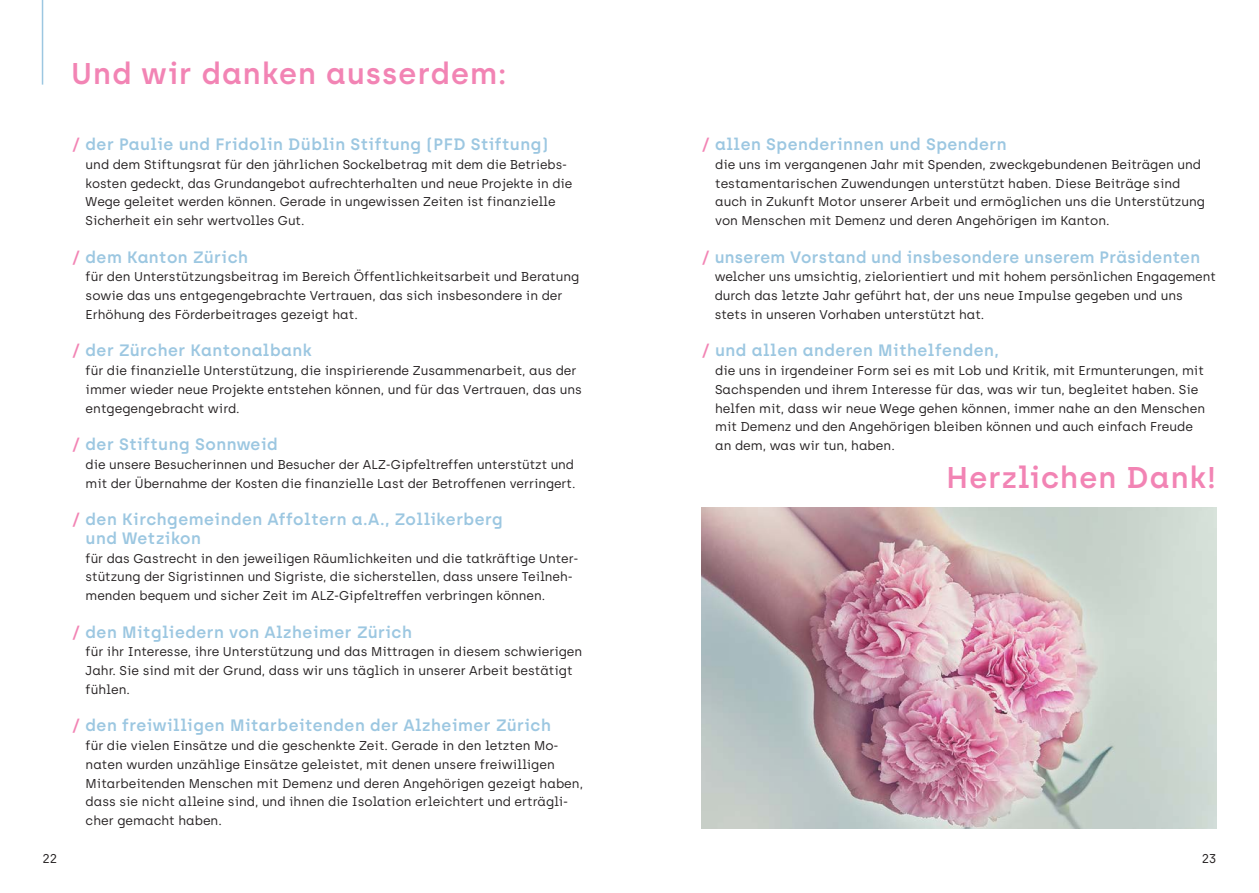
<style>
.page{position:relative;width:1259px;height:893px;background:#fff}
.page>*{position:absolute;margin:0;border:0;box-sizing:border-box;transform-origin:0 0}
.Lead{font:600 30px "Archia";letter-spacing:.04em;color:#f284b4}
.Bullets{font:600 30px "Archia";letter-spacing:.04em;color:#f284b4}
.Bullets-2{font:600 16.5px/18.8px "Archia";letter-spacing:.03em;color:#9cc7e1}
.Bullets-3{font:12.75px/18.8px "Archia";color:#231f20}
.s1{color:#f284b4}
</style>
<div class="page">
<hr style="left:42px;top:0;width:1px;height:85px;background:#9cc7e1">
<img style="left:702px;top:507px;width:514px;height:321px">
<p class="Lead" style="left:71px;top:56px;width:437px">Und wir danken ausserdem:</p>
<p class="Bullets-2" style="left:72px;top:135px;width:477px"><span class="s1">/</span> der Paulie und Fridolin Düblin Stiftung (PFD Stiftung)</p>
<p class="Bullets-3" style="left:86px;top:155px;width:488px">und dem Stiftungsrat für den jährlichen Sockelbetrag mit dem die Betriebs&shy;kosten gedeckt, das Grundangebot aufrechterhalten und neue Projekte in die Wege geleitet werden können. Gerade in ungewissen Zeiten ist finanzielle Sicherheit ein sehr wertvolles Gut.</p>
<p class="Bullets-2" style="left:72px;top:247px;width:177px"><span class="s1">/</span> dem Kanton Zürich</p>
<p class="Bullets-3" style="left:86px;top:267px;width:495px">für den Unterstützungsbeitrag im Bereich Öffentlichkeitsarbeit und Beratung sowie das uns entgegengebrachte Vertrauen, das sich insbesondere in der<br>Erhöhung des Förderbeitrages gezeigt hat.</p>
<p class="Bullets-2" style="left:72px;top:341px;width:241px"><span class="s1">/</span> der Zürcher Kantonalbank</p>
<p class="Bullets-3" style="left:86px;top:361px;width:498px">für die finanzielle Unterstützung, die inspirierende Zusammenarbeit, aus der immer wieder neue Projekte entstehen können, und für das Vertrauen, das uns entgegengebracht wird.</p>
<p class="Bullets-2" style="left:72px;top:435px;width:207px"><span class="s1">/</span> der Stiftung Sonnweid</p>
<p class="Bullets-3" style="left:86px;top:455px;width:491px">die unsere Besucherinnen und Besucher der ALZ-Gipfeltreffen unterstützt und mit der Übernahme der Kosten die finanzielle Last der Betroffenen verringert.</p>
<p class="Bullets-2" style="left:86px;top:510px;width:418px;text-indent:-13px"><span class="s1">/</span> den Kirchgemeinden Affoltern a.A., Zollikerberg und Wetzikon</p>
<p class="Bullets-3" style="left:86px;top:549px;width:494px">für das Gastrecht in den jeweiligen Räumlichkeiten und die tatkräftige Unter&shy;stützung der Sigristinnen und Sigriste, die sicherstellen, dass unsere Teilneh&shy;menden bequem und sicher Zeit im ALZ-Gipfeltreffen verbringen können.</p>
<p class="Bullets-2" style="left:72px;top:622px;width:341px"><span class="s1">/</span> den Mitgliedern von Alzheimer Zürich</p>
<p class="Bullets-3" style="left:86px;top:642px;width:498px">für ihr Interesse, ihre Unterstützung und das Mittragen in diesem schwierigen<br>Jahr. Sie sind mit der Grund, dass wir uns täglich in unserer Arbeit bestätigt fühlen.</p>
<p class="Bullets-2" style="left:72px;top:716px;width:480px"><span class="s1">/</span> den freiwilligen Mitarbeitenden der Alzheimer Zürich</p>
<p class="Bullets-3" style="left:86px;top:736px;width:499px">für die vielen Einsätze und die geschenkte Zeit. Gerade in den letzten Mo&shy;naten wurden unzählige Einsätze geleistet, mit denen unsere freiwilligen Mitarbeitenden Menschen mit Demenz und deren Angehörigen gezeigt haben, dass sie nicht alleine sind, und ihnen die Isolation erleichtert und erträgli&shy;cher gemacht haben.</p>
<p class="Bullets-2" style="left:702px;top:135px;width:306px"><span class="s1">/</span> allen Spenderinnen und Spendern</p>
<p class="Bullets-3" style="left:715px;top:155px;width:491px">die uns im vergangenen Jahr mit Spenden, zweckgebundenen Beiträgen und testamentarischen Zuwendungen unterstützt haben. Diese Beiträge sind auch in Zukunft Motor unserer Arbeit und ermöglichen uns die Unterstützung von Menschen mit Demenz und deren Angehörigen im Kanton.</p>
<p class="Bullets-2" style="left:702px;top:247px;width:500px"><span class="s1">/</span> unserem Vorstand und insbesondere unserem Präsidenten</p>
<p class="Bullets-3" style="left:714px;top:267px;width:503px">welcher uns umsichtig, zielorientiert und mit hohem persönlichen Engagement durch das letzte Jahr geführt hat, der uns neue Impulse gegeben und uns stets in unseren Vorhaben unterstützt hat.</p>
<p class="Bullets-2" style="left:702px;top:341px;width:299px"><span class="s1">/</span> und allen anderen Mithelfenden,</p>
<p class="Bullets-3" style="left:715px;top:361px;width:491px">die uns in irgendeiner Form sei es mit Lob und Kritik, mit Ermunterungen, mit Sachspenden und ihrem Interesse für das, was wir tun, begleitet haben. Sie helfen mit, dass wir neue Wege gehen können, immer nahe an den Menschen mit Demenz und den Angehörigen bleiben können und auch einfach Freude an dem, was wir tun, haben.</p>
<p class="Bullets" style="left:946px;top:459px;width:271px">Herzlichen Dank!</p>
<p class="Bullets-3" style="left:43px;top:849px;width:16px">22</p>
<p class="Bullets-3" style="left:1201px;top:849px;width:16px">23</p>
</div>
